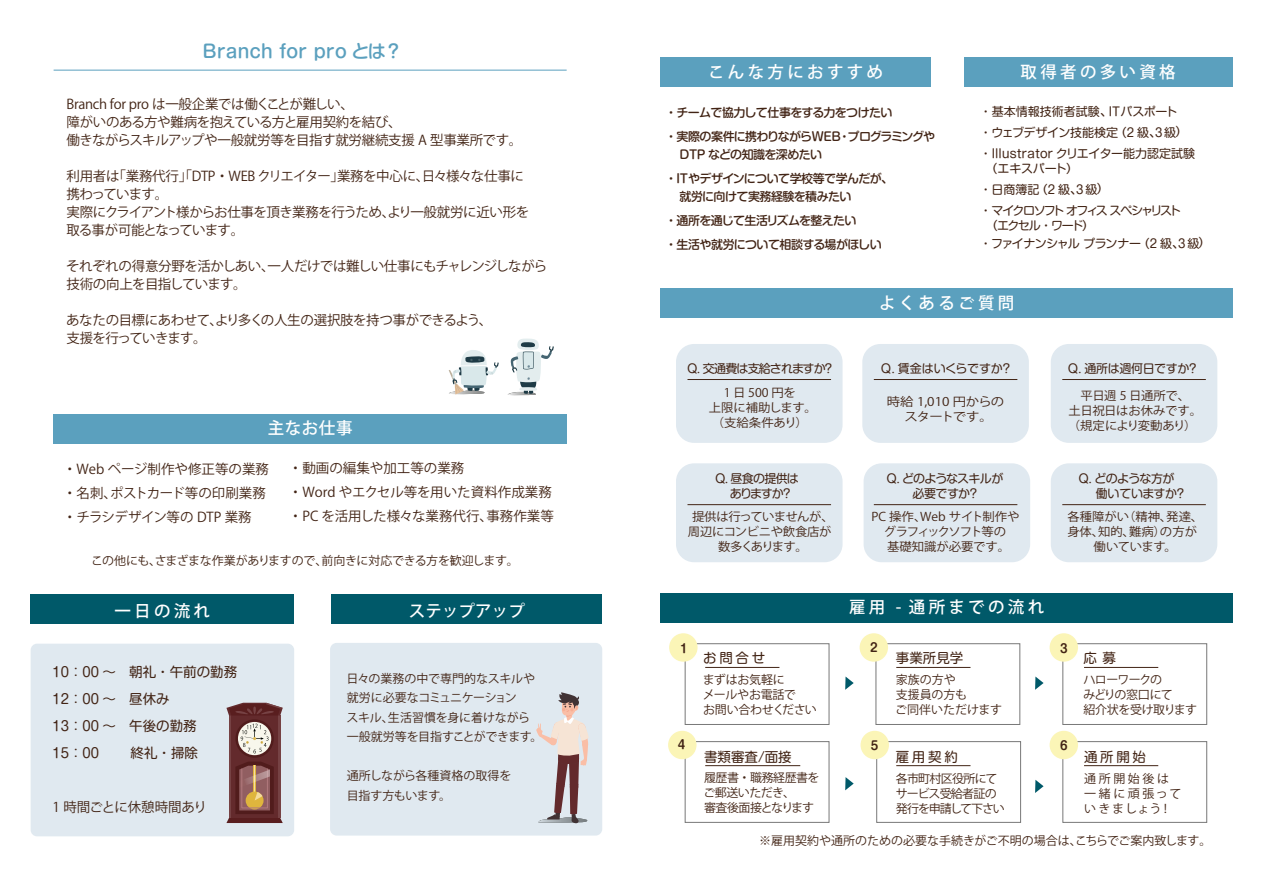
<style>
.page{position:relative;width:1263px;height:893px;background:#fff}
.page>*{position:absolute;margin:0;border:0;box-sizing:border-box;transform-origin:0 0}
.t1{font:500 18px "Shin M Go Pro";color:#5ba0be}
.t2{font:500 16.5px "Koz Go Pr 6 N";letter-spacing:.2em;color:#fff}
.t3{font:500 16.5px "Koz Go Pr 6 N";letter-spacing:.005em;color:#fff}
.t4{font:13.5px/18px "Koz Go Pr 6 N";letter-spacing:-.04em;color:#422415}
.t5{font:13.5px/24px "Koz Go Pr 6 N";color:#422415}
.t6{font:13.5px/18px "Koz Go Pr 6 N";letter-spacing:-.02em;color:#422415}
.t7{font:13.5px/27px "Shin M Go Pro";color:#422415}
.t8{font:12px/15px "Koz Go Pr 6 N";letter-spacing:-.02em;color:#422415}
.t9{font:12px/15px "Koz Go Pr 6 N";color:#422415;text-align:center}
.t10{font:500 12px/24px "Shin M Go Pro";letter-spacing:-.05em;color:#422415}
.t11{font:12px/21px "Shin M Go Pro";color:#422415}
.t12{font:12px/15px "Koz Go Pr 6 N";letter-spacing:-.04em;color:#422415;text-align:center}
.t13{font:12px/21px "Shin M Go Pro";letter-spacing:-.12em;color:#422415}
.t14{font:12px/18px "Shin M Go Pro";letter-spacing:-.09em;color:#422415}
.t15{font:12px/15px "Shin M Go Pro";letter-spacing:-.06em;color:#422415}
.t16{font:12px/15px "Shin M Go Pro";letter-spacing:-.04em;color:#422415;text-align:center}
.t17{font:12px/15px "Koz Go Pr 6 N";letter-spacing:-.07em;color:#422415}
.t18{font:12px/15px "Koz Go Pr 6 N";letter-spacing:-.055em;color:#422415}
.t19{font:12px/15px "Koz Go Pr 6 N";letter-spacing:.215em;color:#422415}
.t20{font:12px/15px "Koz Go Pr 6 N";letter-spacing:-.06em;color:#422415;text-align:center;scale:1.12 1}
.t21{font:12px "Shin M Go Pro";letter-spacing:-.075em;color:#422415}
.t22{font:12px "Shin M Go Pro";letter-spacing:-.02em;color:#422415}
.t23{font:700 12px "Shin M Go Pro De";color:#422415}
</style>
<div class="page">
<div style="left:685px;top:643px;width:144px;height:82px;border:1px solid #787878"></div>
<div style="left:685px;top:741px;width:144px;height:81px;border:1px solid #787878"></div>
<div style="left:876px;top:741px;width:145px;height:81px;border:1px solid #787878"></div>
<div style="left:1063px;top:741px;width:144px;height:81px;border:1px solid #787878"></div>
<div style="left:876px;top:643px;width:144px;height:82px;border:1px solid #787878"></div>
<div style="left:1063px;top:643px;width:144px;height:82px;border:1px solid #787878"></div>
<div style="left:669px;top:633px;width:28px;height:29px;background:#fbf5b7;border-radius:50%"></div>
<div style="left:668px;top:731px;width:28px;height:28px;background:#fbf5b7;border-radius:50%"></div>
<div style="left:860px;top:731px;width:29px;height:28px;background:#fbf5b7;border-radius:50%"></div>
<div style="left:860px;top:633px;width:28px;height:29px;background:#fbf5b7;border-radius:50%"></div>
<div style="left:1049px;top:633px;width:29px;height:29px;background:#fbf5b7;border-radius:50%"></div>
<div style="left:30px;top:594px;width:264px;height:30px;background:#005969"></div>
<div style="left:332px;top:594px;width:270px;height:30px;background:#005969"></div>
<div style="left:660px;top:288px;width:573px;height:30px;background:#5ba0be"></div>
<div style="left:964px;top:57px;width:268px;height:29px;background:#5ba0be"></div>
<div style="left:660px;top:593px;width:573px;height:30px;background:#005969"></div>
<div style="left:31px;top:644px;width:263px;height:192px;background:#e0e9f0;border-radius:6px"></div>
<svg style="left:845px;top:676px;width:9px;height:14px"></svg>
<svg style="left:1035px;top:676px;width:8px;height:14px"></svg>
<svg style="left:1035px;top:780px;width:8px;height:13px"></svg>
<svg style="left:845px;top:777px;width:9px;height:13px"></svg>
<div style="left:330px;top:643px;width:272px;height:193px;background:#e0e9f0;border-radius:7px"></div>
<div style="left:229px;top:715px;width:51px;height:103px;background:#764244"></div>
<div style="left:231px;top:715px;width:47px;height:103px;background:#632a2c"></div>
<svg style="left:235px;top:719px;width:39px;height:39px"></svg>
<svg style="left:238px;top:722px;width:33px;height:33px"></svg>
<svg style="left:241px;top:724px;width:28px;height:29px"></svg>
<svg style="left:226px;top:762px;width:57px;height:61px"></svg>
<svg style="left:226px;top:703px;width:57px;height:12px"></svg>
<div style="left:676px;top:344px;width:166px;height:99px;background:#e0e9f0;border-radius:18px"></div>
<div style="left:676px;top:463px;width:166px;height:99px;background:#e0e9f0;border-radius:18px"></div>
<div style="left:863px;top:463px;width:167px;height:99px;background:#e0e9f0;border-radius:18px"></div>
<div style="left:1051px;top:463px;width:166px;height:99px;background:#e0e9f0;border-radius:18px"></div>
<div style="left:862px;top:344px;width:167px;height:99px;background:#e0e9f0;border-radius:18px"></div>
<div style="left:1051px;top:344px;width:166px;height:99px;background:#e0e9f0;border-radius:18px"></div>
<svg style="left:536px;top:692px;width:53px;height:131px"></svg>
<div style="left:570px;top:782px;width:8px;height:9px;background:#632a2c;border-radius:50%"></div>
<hr style="left:54px;top:70px;width:513px;height:1px;background:#5ba0be">
<div style="left:1049px;top:731px;width:29px;height:28px;background:#fbf5b7;border-radius:50%"></div>
<div style="left:54px;top:414px;width:513px;height:29px;background:#5ba0be"></div>
<hr style="left:896px;top:667px;width:74px;height:1px;background:#422415">
<hr style="left:687px;top:379px;width:144px;height:1px;background:#422415">
<hr style="left:874px;top:379px;width:143px;height:1px;background:#422415">
<hr style="left:1062px;top:379px;width:144px;height:1px;background:#422415">
<hr style="left:687px;top:504px;width:144px;height:1px;background:#422415">
<hr style="left:874px;top:504px;width:143px;height:1px;background:#422415">
<hr style="left:1062px;top:504px;width:144px;height:1px;background:#422415">
<hr style="left:1084px;top:667px;width:74px;height:1px;background:#422415">
<hr style="left:705px;top:667px;width:74px;height:1px;background:#422415">
<hr style="left:896px;top:765px;width:74px;height:1px;background:#422415">
<hr style="left:1084px;top:765px;width:74px;height:1px;background:#422415">
<hr style="left:705px;top:765px;width:95px;height:1px;background:#422415">
<svg style="left:449px;top:350px;width:50px;height:44px"></svg>
<svg style="left:508px;top:338px;width:46px;height:57px"></svg>
<div style="left:660px;top:57px;width:271px;height:29px;background:#5ba0be"></div>
<h1 class="t1" style="left:203px;top:37px;width:201px">Branch for pro とは？</h1>
<p class="t6" style="left:66px;top:96px;width:457px">Branch for pro は一般企業では働くことが難しい、<br>障がいのある方や難病を抱えている方と雇用契約を結び、<br>働きながらスキルアップや一般就労等を目指す就労継続支援 A 型事業所です。</p>
<p class="t4" style="left:66px;top:168px;width:464px">利用者は「業務代行」「DTP・WEB クリエイター」業務を中心に、日々様々な仕事に携わっています。<br>実際にクライアント様からお仕事を頂き業務を行うため、より一般就労に近い形を取る事が可能となっています。</p>
<p class="t4" style="left:66px;top:258px;width:483px">それぞれの得意分野を活かしあい、一人だけでは難しい仕事にもチャレンジしながら技術の向上を目指しています。</p>
<p class="t4" style="left:66px;top:312px;width:428px">あなたの目標にあわせて、より多くの人生の選択肢を持つ事ができるよう、支援を行っていきます。</p>
<p class="t2" style="left:268px;top:419px;width:86px">主なお仕事</p>
<p class="t5" style="left:289px;top:457px;width:267px">・動画の編集や加工等の業務<br>・Word やエクセル等を用いた資料作成業務・PC を活用した様々な業務代行、事務作業等</p>
<p class="t5" style="left:63px;top:457px;width:207px">・Web ページ制作や修正等の業務・名刺、ポストカード等の印刷業務・チラシデザイン等の DTP 業務</p>
<p class="t8" style="left:91px;top:554px;width:429px">この他にも、さまざまな作業がありますので、前向きに対応できる方を歓迎します。</p>
<p class="t2" style="left:114px;top:602px;width:97px">一日の流れ</p>
<p class="t3" style="left:409px;top:602px;width:117px">ステップアップ</p>
<p class="t7" style="left:53px;top:657px;width:186px">10：00 ～　朝礼・午前の勤務<br>12：00 ～　昼休み<br>13：00 ～　午後の勤務<br>15：00　　 終礼・掃除</p>
<p class="t6" style="left:53px;top:799px;width:156px">1 時間ごとに休憩時間あり</p>
<p class="t8" style="left:346px;top:669px;width:198px;line-height:19.5px">日々の業務の中で専門的なスキルや就労に必要なコミュニケーション<br>スキル、生活習慣を身に着けながら一般就労等を目指すことができます。</p>
<p class="t8" style="left:347px;top:766px;width:166px;line-height:19.5px">通所しながら各種資格の取得を目指す方もいます。</p>
<p class="t2" style="left:708px;top:62px;width:176px">こんな方におすすめ</p>
<p class="t2" style="left:1021px;top:62px;width:157px">取得者の多い資格</p>
<p class="t10" style="left:665px;top:99px;width:272px">・チームで協力して仕事をする力をつけたい<br>・実際の案件に携わりながらWEB・プログラミングや</p>
<p class="t10" style="left:665px;top:141px;width:230px">　DTP などの知識を深めたい<br>・ITやデザインについて学校等で学んだが、</p>
<p class="t10" style="left:665px;top:183px;width:218px">　就労に向けて実務経験を積みたい<br>・通所を通じて生活リズムを整えたい<br>・生活や就労について相談する場がほしい</p>
<p class="t11" style="left:980px;top:99px;width:217px">・基本情報技術者試験、ITパスポート<br>・ウェブデザイン技能検定（2 級、3 級）・Illustrator クリエイター能力認定試験</p>
<p class="t13" style="left:980px;top:156px;width:203px;text-indent:6px">（エキスパート）<br>・日商簿記（2 級、3級）<br>・マイクロソフト オフィス スペシャリスト</p>
<p class="t14" style="left:980px;top:215px;width:232px;text-indent:6px">（エクセル・ワード）<br>・ファイナンシャル プランナー（2 級、3 級）</p>
<p class="t2" style="left:879px;top:293px;width:137px">よくあるご質問</p>
<p class="t21" style="left:687px;top:359px;width:149px">Q. 交通費は支給されますか？</p>
<p class="t9" style="left:709px;top:386px;width:110px">1日500 円を<br>上限に補助します。（支給条件あり）</p>
<p class="t15" style="left:730px;top:470px;width:71px;text-indent:-15px">Q. 昼食の提供はありますか？</p>
<p class="t12" style="left:688px;top:509px;width:147px">提供は行っていませんが、周辺にコンビニや飲食店が数多くあります。</p>
<p class="t22" style="left:881px;top:359px;width:133px">Q. 賃金はいくらですか？</p>
<p class="t20" style="left:887px;top:395px;width:106px">時給 1,010 円からのスタートです。</p>
<p class="t16" style="left:1068px;top:359px;width:132px">Q. 通所は週何日ですか？</p>
<p class="t8" style="left:1068px;top:389px;width:136px;text-align:center">平日週 5 日通所で、<br>土日祝日はお休みです。（規定により変動あり）</p>
<p class="t15" style="left:886px;top:470px;width:118px;text-align:center">Q. どのようなスキルが必要ですか？</p>
<p class="t16" style="left:1068px;top:470px;width:120px">Q. どのような方が<br>　　 働いていますか？</p>
<p class="t9" style="left:1067px;top:509px;width:137px">各種障がい（精神、発達、身体、知的、難病）の方が働いています。</p>
<p class="t9" style="left:871px;top:509px;width:150px">PC 操作、Web サイト制作やグラフィックソフト等の<br>基礎知識が必要です。</p>
<p class="t2" style="left:849px;top:598px;width:196px">雇用 - 通所までの流れ</p>
<p class="t23" style="left:680px;top:638px;width:9px">1</p>
<p class="t23" style="left:870px;top:638px;width:9px">2</p>
<p class="t23" style="left:1060px;top:638px;width:9px">3</p>
<p class="t7" style="left:703px;top:643px;width:64px">お問合せ</p>
<p class="t7" style="left:896px;top:643px;width:69px">事業所見学</p>
<p class="t8" style="left:703px;top:673px;width:116px">まずはお気軽に<br>メールやお電話で<br>お問い合わせください</p>
<p class="t9" style="left:895px;top:673px;width:108px;text-align:left">家族の方や<br>支援員の方も<br>ご同伴いただけます</p>
<p class="t23" style="left:678px;top:735px;width:9px">4</p>
<p class="t23" style="left:871px;top:735px;width:9px">5</p>
<p class="t7" style="left:704px;top:742px;width:89px">書類審査/面接</p>
<p class="t12" style="left:703px;top:770px;width:118px;text-align:left">履歴書・職務経歴書をご郵送いただき、<br>審査後面接となります</p>
<p class="t7" style="left:896px;top:742px;width:64px">雇用契約</p>
<p class="t17" style="left:896px;top:771px;width:110px">各市町村区役所にてサービス受給者証の発行を申請して下さい</p>
<p class="t23" style="left:1060px;top:735px;width:9px">6</p>
<p class="t7" style="left:1083px;top:643px;width:34px">応募</p>
<p class="t18" style="left:1083px;top:673px;width:115px">ハローワークの<br>みどりの窓口にて<br>紹介状を受け取ります</p>
<p class="t7" style="left:1084px;top:742px;width:64px">通所開始</p>
<p class="t19" style="left:1084px;top:771px;width:99px">通所開始後は一緒に頑張っていきましょう！</p>
<p class="t9" style="left:759px;top:833px;width:454px">※雇用契約や通所のための必要な手続きがご不明の場合は、こちらでご案内致します。</p>
</div>
